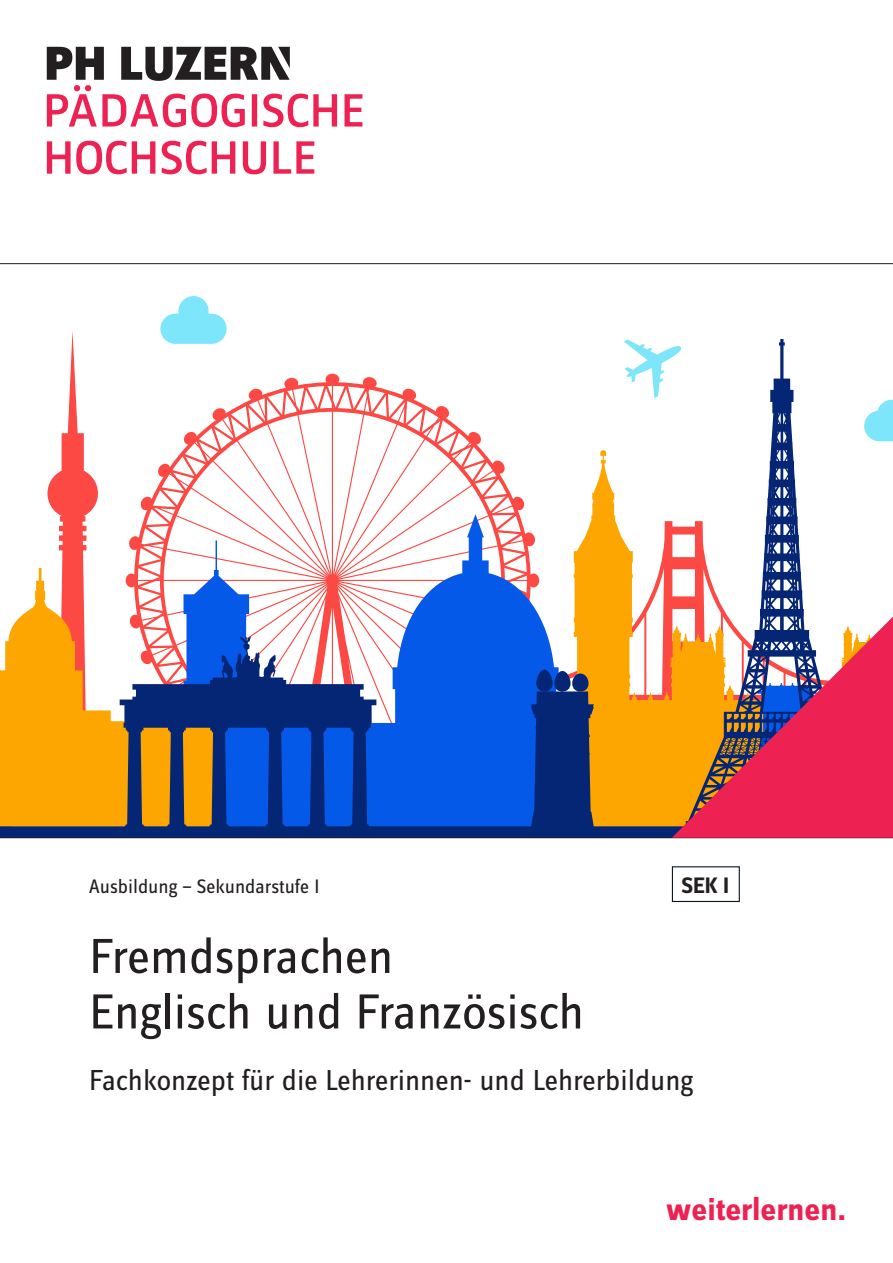
<style>
.page{position:relative;width:893px;height:1263px;background:#fff}
.page>*{position:absolute;margin:0;border:0;box-sizing:border-box;transform-origin:0 0}
.Headline{font:51px/55.5px "Zine Sans Dis OT";color:#231f20}
.Lauftext_normal{font:700 33px "Zine Sans Dis OT";color:#ed2152}
.Lauftext_normal-2{font:30px "Zine Sans Dis OT";color:#231f20}
.Lauftext_normal-3{font:700 23.25px "Zine Sans Dis OT";color:#231f20}
.Lauftext_normal-4{font:20.25px "Zine Sans Dis OT";color:#231f20}
</style>
<div class="page">
<svg style="left:0;top:263px;width:893px;height:575px"></svg>
<svg style="left:47px;top:141px;width:108px;height:33px"></svg>
<svg style="left:162px;top:141px;width:73px;height:33px"></svg>
<svg style="left:243px;top:141px;width:23px;height:33px"></svg>
<svg style="left:273px;top:141px;width:41px;height:33px"></svg>
<svg style="left:47px;top:47px;width:315px;height:80px"></svg>
<svg style="left:672px;top:617px;width:221px;height:221px;background:#d25c60"></svg>
<div style="left:672px;top:866px;width:68px;height:36px;border:1px solid #071822"></div>
<p class="Lauftext_normal-4" style="left:89px;top:877px;width:232px">Ausbildung — Sekundarstufe I</p>
<p class="Lauftext_normal-3" style="left:681px;top:873px;width:49px">SEK I</p>
<p class="Headline" style="left:89px;top:931px;width:496px">Fremdsprachen<br>Englisch und Französisch</p>
<p class="Lauftext_normal-2" style="left:89px;top:1066px;width:605px">Fachkonzept für die Lehrerinnen- und Lehrerbildung</p>
<p class="Lauftext_normal" style="left:666px;top:1193px;width:181px">weiterlernen.</p>
</div>
